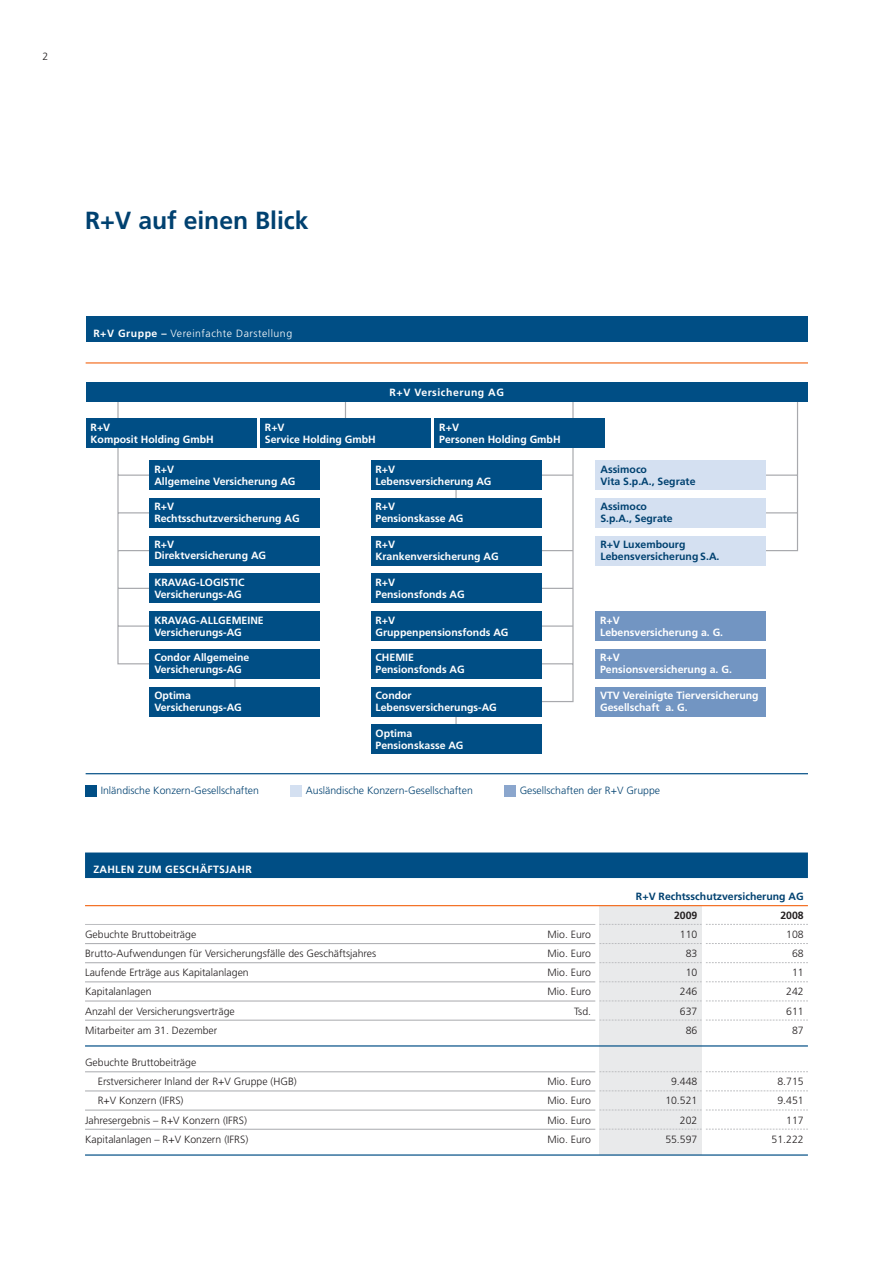
<style>
.page{position:relative;width:893px;height:1263px;background:#fff}
.page>*{position:absolute;margin:0;border:0;box-sizing:border-box;transform-origin:0 0}
.t1{font:700 24.75px "Frutiger LT";color:#004170}
.t2{font:700 10.5px/12px "Frutiger LT";color:#fff}
.t3{font:300 10.5px/19.2px "Frutiger LT";color:#231f20}
.t4{font:700 10.5px/12px "Frutiger LT";color:#004170}
.t5{font:300 10.5px "Frutiger LT";color:#004170}
.t6{font:300 10.5px "Frutiger LT";letter-spacing:.05em;color:#fff}
.t7{font:700 10.5px "Frutiger LT";letter-spacing:.025em;color:#fff}
.t8{font:700 10.5px "Frutiger LT";letter-spacing:.05em;color:#fff}
.t9{font:700 10.5px "Frutiger LT";color:#231f20}
.s1{font-weight:700}
</style>
<div class="page">
<svg style="left:117px;top:401px;width:227px;height:264px"></svg>
<div style="left:85px;top:786px;width:11px;height:11px;background:#004e85"></div>
<svg style="left:344px;top:401px;width:455px;height:339px"></svg>
<div style="left:290px;top:786px;width:11px;height:11px;background:#d4e0f1"></div>
<div style="left:504px;top:786px;width:11px;height:11px;background:#8ba6cd"></div>
<hr style="left:234px;top:669px;width:2px;height:37px;background:#a8a9ad">
<div style="left:86px;top:316px;width:722px;height:26px;background:#004e85"></div>
<hr style="left:86px;top:362px;width:722px;height:2px;background:#f36e21">
<hr style="left:86px;top:773px;width:722px;height:1px;background:#004e85">
<div style="left:260px;top:418px;width:170px;height:30px;background:#004e85"></div>
<div style="left:150px;top:460px;width:170px;height:30px;background:#004e85"></div>
<div style="left:150px;top:498px;width:170px;height:30px;background:#004e85"></div>
<div style="left:596px;top:460px;width:170px;height:30px;background:#d4e0f1"></div>
<div style="left:596px;top:498px;width:170px;height:30px;background:#d4e0f1"></div>
<div style="left:86px;top:382px;width:722px;height:19px;background:#004e85"></div>
<div style="left:371px;top:536px;width:170px;height:29px;background:#004e85"></div>
<div style="left:371px;top:649px;width:170px;height:30px;background:#004e85"></div>
<div style="left:371px;top:611px;width:170px;height:30px;background:#004e85"></div>
<div style="left:371px;top:573px;width:170px;height:30px;background:#004e85"></div>
<div style="left:371px;top:460px;width:170px;height:30px;background:#004e85"></div>
<div style="left:371px;top:498px;width:170px;height:30px;background:#004e85"></div>
<div style="left:435px;top:418px;width:170px;height:30px;background:#004e85"></div>
<div style="left:596px;top:687px;width:170px;height:29px;background:#7295c2"></div>
<div style="left:596px;top:649px;width:170px;height:30px;background:#7295c2"></div>
<div style="left:596px;top:611px;width:170px;height:30px;background:#7295c2"></div>
<div style="left:150px;top:536px;width:170px;height:29px;background:#004e85"></div>
<div style="left:371px;top:687px;width:170px;height:29px;background:#004e85"></div>
<div style="left:371px;top:724px;width:170px;height:30px;background:#004e85"></div>
<div style="left:86px;top:418px;width:170px;height:30px;background:#004e85"></div>
<div style="left:596px;top:536px;width:170px;height:29px;background:#d4e0f1"></div>
<div style="left:150px;top:649px;width:170px;height:30px;background:#004e85"></div>
<div style="left:150px;top:611px;width:170px;height:30px;background:#004e85"></div>
<div style="left:150px;top:687px;width:170px;height:29px;background:#004e85"></div>
<div style="left:150px;top:573px;width:170px;height:30px;background:#004e85"></div>
<div style="left:600px;top:906px;width:102px;height:249px;background:#e9eaeb"></div>
<div style="left:85px;top:852px;width:723px;height:26px;background:#004e85"></div>
<hr style="left:85px;top:905px;width:723px;height:1px;background:#f36e21">
<hr style="left:85px;top:924px;width:510px;height:1px;background:#bcbdc0">
<hr style="left:85px;top:943px;width:510px;height:1px;background:#a8a9ad">
<hr style="left:85px;top:962px;width:510px;height:1px;background:#a8a9ad">
<hr style="left:85px;top:981px;width:510px;height:1px;background:#a8a9ad">
<hr style="left:85px;top:1001px;width:510px;height:1px;background:#a8a9ad">
<hr style="left:85px;top:1020px;width:510px;height:1px;background:#a8a9ad">
<hr style="left:85px;top:1045px;width:723px;height:1px;background:#004e85">
<hr style="left:85px;top:1071px;width:510px;height:1px;background:#a8a9ad">
<hr style="left:85px;top:1091px;width:510px;height:1px;background:#a8a9ad">
<hr style="left:85px;top:1110px;width:510px;height:1px;background:#a8a9ad">
<hr style="left:85px;top:1129px;width:510px;height:1px;background:#a8a9ad">
<hr style="left:85px;top:1154px;width:723px;height:1px;background:#004e85">
<svg style="left:600px;top:924px;width:208px;height:1px"></svg>
<svg style="left:600px;top:943px;width:208px;height:1px"></svg>
<svg style="left:600px;top:962px;width:208px;height:1px"></svg>
<svg style="left:600px;top:981px;width:208px;height:1px"></svg>
<svg style="left:600px;top:1001px;width:208px;height:1px"></svg>
<svg style="left:600px;top:1020px;width:208px;height:1px"></svg>
<svg style="left:600px;top:1071px;width:208px;height:1px"></svg>
<svg style="left:600px;top:1090px;width:208px;height:1px"></svg>
<svg style="left:600px;top:1110px;width:208px;height:1px"></svg>
<svg style="left:600px;top:1129px;width:208px;height:1px"></svg>
<p class="t3" style="left:43px;top:48px;width:7px">2</p>
<h1 class="t1" style="left:85px;top:210px;width:225px">R+V auf einen Blick</h1>
<p class="t6" style="left:93px;top:329px;width:200px"><span class="s1">R+V Gruppe –</span> Vereinfachte Darstellung</p>
<p class="t8" style="left:390px;top:388px;width:116px">R+V Versicherung AG</p>
<p class="t2" style="left:91px;top:422px;width:125px">R+V<br>Komposit Holding GmbH</p>
<p class="t2" style="left:265px;top:422px;width:112px">R+V<br>Service Holding GmbH</p>
<p class="t2" style="left:154px;top:464px;width:143px">R+V<br>Allgemeine Versicherung AG</p>
<p class="t2" style="left:154px;top:502px;width:147px">R+V<br>Rechtsschutzversicherung AG</p>
<p class="t2" style="left:439px;top:422px;width:123px">R+V<br>Personen Holding GmbH</p>
<p class="t2" style="left:375px;top:464px;width:118px">R+V<br>Lebensversicherung AG</p>
<p class="t2" style="left:375px;top:502px;width:90px">R+V<br>Pensionskasse AG</p>
<p class="t2" style="left:154px;top:540px;width:113px;line-height:10.5px">R+V<br>Direktversicherung AG</p>
<p class="t2" style="left:375px;top:539px;width:125px">R+V<br>Krankenversicherung AG</p>
<p class="t2" style="left:154px;top:577px;width:92px">KRAVAG-LOGISTIC<br>Versicherungs-AG</p>
<p class="t2" style="left:375px;top:577px;width:91px">R+V<br>Pensionsfonds AG</p>
<p class="t2" style="left:154px;top:615px;width:111px">KRAVAG-ALLGEMEINE<br>Versicherungs-AG</p>
<p class="t2" style="left:375px;top:615px;width:134px">R+V<br>Gruppenpensionsfonds AG</p>
<p class="t2" style="left:154px;top:652px;width:97px">Condor Allgemeine<br>Versicherungs-AG</p>
<p class="t2" style="left:375px;top:652px;width:91px">CHEMIE<br>Pensionsfonds AG</p>
<p class="t2" style="left:154px;top:690px;width:89px">Optima<br>Versicherungs-AG</p>
<p class="t2" style="left:375px;top:690px;width:123px">Condor<br>Lebensversicherungs-AG</p>
<p class="t2" style="left:375px;top:728px;width:90px">Optima<br>Pensionskasse AG</p>
<p class="t4" style="left:600px;top:464px;width:97px">Assimoco<br>Vita S.p.A., Segrate</p>
<p class="t4" style="left:600px;top:501px;width:74px">Assimoco<br>S.p.A., Segrate</p>
<p class="t4" style="left:600px;top:539px;width:121px">R+V Luxembourg<br>Lebensversicherung S.A.</p>
<p class="t2" style="left:600px;top:615px;width:125px">R+V<br>Lebensversicherung a. G.</p>
<p class="t2" style="left:600px;top:652px;width:133px">R+V<br>Pensionsversicherung a. G.</p>
<p class="t2" style="left:600px;top:690px;width:160px">VTV Vereinigte Tierversicherung<br>Gesellschaft a. G.</p>
<p class="t5" style="left:101px;top:786px;width:160px">Inländische Konzern-Gesellschaften</p>
<p class="t5" style="left:306px;top:786px;width:169px">Ausländische Konzern-Gesellschaften</p>
<p class="t7" style="left:94px;top:865px;width:160px">ZAHLEN ZUM GESCHÄFTSJAHR</p>
<p class="t5" style="left:520px;top:786px;width:142px">Gesellschaften der R+V Gruppe</p>
<p class="t4" style="left:636px;top:891px;width:169px">R+V Rechtsschutzversicherung AG</p>
<p class="t9" style="left:674px;top:911px;width:25px">2009</p>
<p class="t9" style="left:780px;top:911px;width:25px">2008</p>
<p class="t3" style="left:85px;top:925px;width:113px">Gebuchte Bruttobeiträge</p>
<p class="t3" style="left:548px;top:925px;width:45px">Mio. Euro</p>
<p class="t3" style="left:680px;top:925px;width:19px">110</p>
<p class="t3" style="left:786px;top:925px;width:19px">108</p>
<p class="t3" style="left:85px;top:945px;width:293px">Brutto-Aufwendungen für Versicherungsfälle des Geschäftsjahres</p>
<p class="t3" style="left:548px;top:945px;width:45px">Mio. Euro</p>
<p class="t3" style="left:686px;top:945px;width:13px">83</p>
<p class="t3" style="left:792px;top:945px;width:13px">68</p>
<p class="t3" style="left:85px;top:964px;width:165px">Laufende Erträge aus Kapitalanlagen</p>
<p class="t3" style="left:548px;top:964px;width:45px">Mio. Euro</p>
<p class="t3" style="left:686px;top:964px;width:13px">10</p>
<p class="t3" style="left:792px;top:964px;width:13px">11</p>
<p class="t3" style="left:85px;top:983px;width:68px">Kapitalanlagen</p>
<p class="t3" style="left:548px;top:983px;width:45px">Mio. Euro</p>
<p class="t3" style="left:680px;top:983px;width:19px">246</p>
<p class="t3" style="left:786px;top:983px;width:19px">242</p>
<p class="t3" style="left:85px;top:1002px;width:151px">Anzahl der Versicherungsverträge</p>
<p class="t3" style="left:574px;top:1002px;width:18px">Tsd.</p>
<p class="t3" style="left:680px;top:1002px;width:19px">637</p>
<p class="t3" style="left:786px;top:1002px;width:19px">611</p>
<p class="t3" style="left:85px;top:1021px;width:134px">Mitarbeiter am 31. Dezember</p>
<p class="t3" style="left:686px;top:1021px;width:13px">86</p>
<p class="t3" style="left:792px;top:1021px;width:13px">87</p>
<p class="t3" style="left:98px;top:1054px;width:200px;text-indent:-13px">Gebuchte Bruttobeiträge<br>Erstversicherer Inland der R+V Gruppe (HGB)</p>
<p class="t3" style="left:548px;top:1073px;width:45px">Mio. Euro</p>
<p class="t3" style="left:671px;top:1073px;width:28px">9.448</p>
<p class="t3" style="left:777px;top:1073px;width:28px">8.715</p>
<p class="t3" style="left:98px;top:1092px;width:87px">R+V Konzern (IFRS)</p>
<p class="t3" style="left:548px;top:1092px;width:45px">Mio. Euro</p>
<p class="t3" style="left:665px;top:1092px;width:34px">10.521</p>
<p class="t3" style="left:777px;top:1092px;width:28px">9.451</p>
<p class="t3" style="left:85px;top:1111px;width:163px">Jahresergebnis – R+V Konzern (IFRS)</p>
<p class="t3" style="left:548px;top:1111px;width:45px">Mio. Euro</p>
<p class="t3" style="left:680px;top:1111px;width:19px">202</p>
<p class="t3" style="left:786px;top:1111px;width:19px">117</p>
<p class="t3" style="left:85px;top:1130px;width:165px">Kapitalanlagen – R+V Konzern (IFRS)</p>
<p class="t3" style="left:548px;top:1130px;width:45px">Mio. Euro</p>
<p class="t3" style="left:665px;top:1130px;width:34px">55.597</p>
<p class="t3" style="left:772px;top:1130px;width:34px">51.222</p>
</div>
